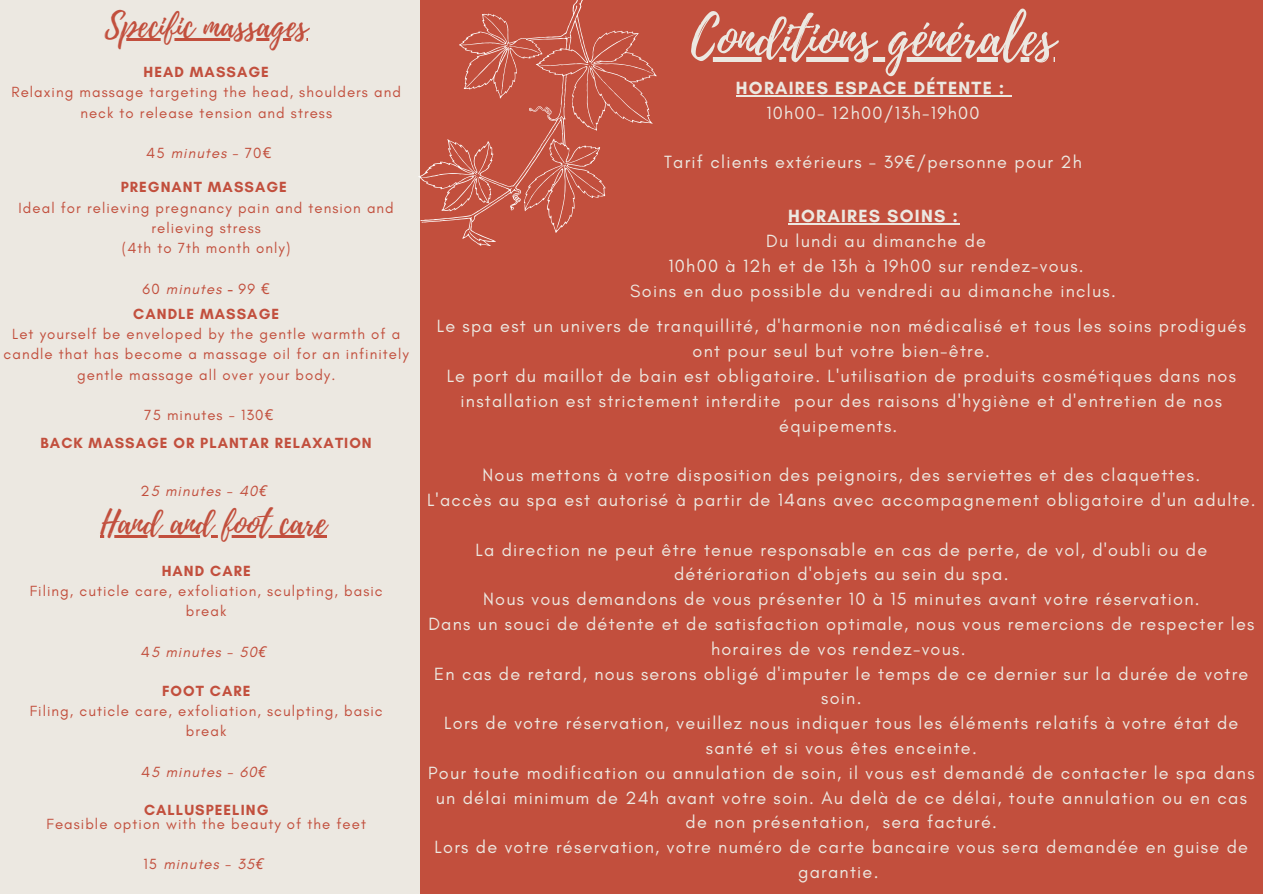
<style>
.page{position:relative;width:1263px;height:894px;background:#fff}
.page>*{position:absolute;margin:0;border:0;box-sizing:border-box;transform-origin:0 0}
.t1{font:52.5px "Playlist Script";color:#ece8e1}
.t2{font:33.3px "Playlist Script";color:#c24f3d}
.t3{font:18px/24.8px "Glacial Indifference";letter-spacing:.07em;color:#ece8e1;text-align:center}
.t4{font:700 18px "Glacial Indifference";letter-spacing:.07em;color:#ece8e1}
.t5{font:15px/20.2px "Glacial Indifference";letter-spacing:.07em;color:#c24f3d;text-align:center}
.t6{font:700 15px/25.2px "Glacial Indifference";letter-spacing:.07em;color:#c24f3d;text-align:center}
.t7{font:italic 15px "Glacial Indifference";letter-spacing:.07em;color:#c24f3d}
.s1{font-style:normal}
.s2{font-family:"Noto Sans";font-style:normal}
.s3{font-weight:400}
.s4{font-weight:400;font-style:italic}
.s5{font-family:"Noto Sans";font-weight:400}
.s6{font-family:"Noto Sans"}
.s7{font-weight:700}
</style>
<div class="page">
<div style="left:0;top:0;width:1263px;height:893px;background:#ece8e1"></div>
<div style="left:420px;top:0;width:842px;height:893px;background:#c24f3d"></div>
<hr style="left:100px;top:534px;width:227px;height:3px;background:#c24f3d">
<svg style="left:712px;top:57px;width:343px;height:4px"></svg>
<hr style="left:736px;top:95px;width:270px;height:1px;background:#ece8e1">
<hr style="left:788px;top:223px;width:171px;height:1px;background:#ece8e1">
<svg style="left:418px;top:0;width:239px;height:246px"></svg>
<hr style="left:105px;top:38px;width:202px;height:2px;background:#c24f3d">
<p class="t2" style="left:105px;top:2px;width:204px">Specific massages</p>
<h5 class="t6" style="left:144px;top:59px;width:127px">HEAD MASSAGE</h5>
<p class="t5" style="left:12px;top:82px;width:391px">Relaxing massage targeting the head, shoulders and neck to release tension and stress</p>
<p class="t7" style="left:146px;top:144px;width:127px"><span class="s1">45</span> minutes <span class="s1">- 70</span><span class="s2">€</span></p>
<h2 class="t6" style="left:121px;top:174px;width:168px">PREGNANT MASSAGE</h2>
<h5 class="t5" style="left:19px;top:197px;width:377px">Ideal for relieving pregnancy pain and tension and relieving stress</h5>
<p class="t5" style="left:122px;top:238px;width:170px">(4th to 7th month only)</p>
<p class="t6" style="left:133px;top:276px;width:147px"><span class="s3">60</span> <span class="s4">minutes</span> - <span class="s3">99</span> <span class="s5">€<br></span>CANDLE MASSAGE</p>
<p class="t5" style="left:4px;top:323px;width:407px">Let yourself be enveloped by the gentle warmth of a candle that has become a massage oil for an infinitely gentle massage all over your body.</p>
<p class="t5" style="left:144px;top:404px;width:131px">75 minutes - 130<span class="s6">€</span></p>
<p class="t6" style="left:41px;top:430px;width:333px">BACK MASSAGE OR PLANTAR RELAXATION</p>
<p class="t7" style="left:140px;top:481px;width:128px"><span class="s1">2</span>5 minutes - 40<span class="s6">€</span></p>
<h4 class="t2" style="left:100px;top:498px;width:228px">Hand and foot care</h4>
<p class="t6" style="left:162px;top:558px;width:91px">HAND CARE</p>
<h1 class="t5" style="left:30px;top:580px;width:354px">Filing, cuticle care, exfoliation, sculpting, basic break</h1>
<h4 class="t7" style="left:141px;top:642px;width:127px"><span class="s1">4</span>5 minutes - 50<span class="s6">€</span></h4>
<h4 class="t6" style="left:162px;top:677px;width:90px">FOOT CARE</h4>
<h4 class="t5" style="left:30px;top:700px;width:354px">Filing, cuticle care, exfoliation, sculpting, basic break</h4>
<h2 class="t7" style="left:141px;top:762px;width:126px"><span class="s1">4</span>5 minutes - 60<span class="s6">€</span></h2>
<p class="t6" style="left:144px;top:797px;width:126px">CALLUSPEELING</p>
<p class="t5" style="left:46px;top:813px;width:321px">Feasible option with the beauty of the feet</p>
<p class="t7" style="left:144px;top:854px;width:122px"><span class="s1">15</span> minutes - 35<span class="s6">€</span></p>
<p class="t1" style="left:691px;top:0;width:365px">Conditions générales</p>
<p class="t4" style="left:736px;top:77px;width:270px">HORAIRES ESPACE DÉTENTE :</p>
<p class="t3" style="left:766px;top:100px;width:215px">10h00- 12h00/13h-19h00</p>
<p class="t3" style="left:664px;top:150px;width:419px">Tarif clients extérieurs - 39<span class="s6">€</span>/personne pour 2h</p>
<p class="t3" style="left:630px;top:203px;width:487px"><span class="s7">HORAIRES SOINS :<br></span>Du lundi au dimanche de<br>10h00 à 12h et de 13h à 19h00 sur rendez-vous.<br>Soins en duo possible du vendredi au dimanche inclus.</p>
<p class="t3" style="left:437px;top:313px;width:811px">Le spa est un univers de tranquillité, d'harmonie non médicalisé et tous les soins prodigués ont pour seul but votre bien-être.<br>Le port du maillot de bain est obligatoire. L'utilisation de produits cosmétiques dans nos installation est strictement interdite pour des raisons d'hygiène et d'entretien de nos équipements.</p>
<p class="t3" style="left:427px;top:462px;width:830px">Nous mettons à votre disposition des peignoirs, des serviettes et des claquettes.<br>L'accès au spa est autorisé à partir de 14ans avec accompagnement obligatoire d'un adulte.</p>
<h5 class="t3" style="left:428px;top:536px;width:828px">La direction ne peut être tenue responsable en cas de perte, de vol, d'oubli ou de détérioration d'objets au sein du spa.<br>Nous vous demandons de vous présenter 10 à 15 minutes avant votre réservation.<br>Dans un souci de détente et de satisfaction optimale, nous vous remercions de respecter les horaires de vos rendez-vous.<br>En cas de retard, nous serons obligé d'imputer le temps de ce dernier sur la durée de votre soin.<br>Lors de votre réservation, veuillez nous indiquer tous les éléments relatifs à votre état de santé et si vous êtes enceinte.<br>Pour toute modification ou annulation de soin, il vous est demandé de contacter le spa dans un délai minimum de 24h avant votre soin. Au delà de ce délai, toute annulation ou en cas de non présentation, sera facturé.<br>Lors de votre réservation, votre numéro de carte bancaire vous sera demandée en guise de garantie.</h5>
</div>
